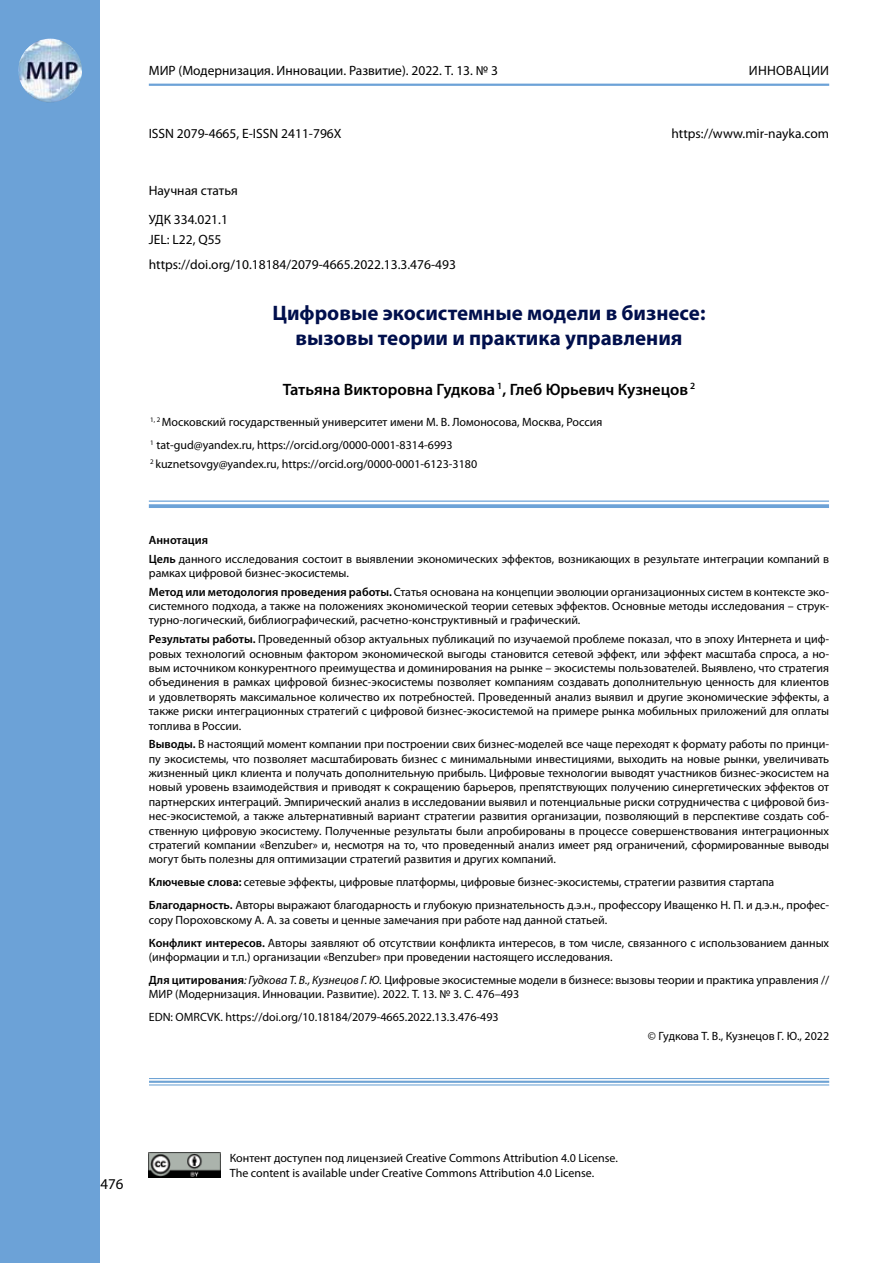
<style>
.page{position:relative;width:893px;height:1263px;background:#fff}
.page>*{position:absolute;margin:0;border:0;box-sizing:border-box;transform-origin:0 0}
.t1{font:700 21px/25.2px "Myriad Pro";color:#000f4c;text-align:center}
.t2{font:600 16.5px "Myriad Pro";color:#000}
.t3{font:15px "Myriad Pro";color:#000}
.t4{font:13.5px/29px "Myriad Pro";color:#000}
.t5{font:13.5px "Myriad Pro";letter-spacing:.02em;color:#000}
.t6{font:12px/14.4px "Myriad Pro";color:#000}
.s1{font-weight:600}
.s2{font-style:italic}
</style>
<div class="page">
<img style="left:149px;top:1152px;width:72px;height:26px">
<div style="left:0;top:0;width:99px;height:1263px;background:#6ca2d7"></div>
<img style="left:18px;top:39px;width:64px;height:63px;border-radius:32px">
<hr style="left:149px;top:84px;width:680px;height:2px;background:#6ca2d7">
<hr style="left:149px;top:500px;width:680px;height:2px;background:#6ca2d7">
<svg style="left:149px;top:504px;width:680px;height:4px;background:#75a8d9"></svg>
<hr style="left:149px;top:1078px;width:680px;height:1px;background:#6ea3d4">
<hr style="left:149px;top:1081px;width:680px;height:2px;background:#6ea3d4">
<hr style="left:149px;top:1084px;width:680px;height:1px;background:#6ea3d4">
<p class="t4" style="left:149px;top:56px;width:351px">МИР (Модернизация. Инновации. Развитие). 2022. Т. 13. № 3</p>
<p class="t5" style="left:749px;top:62px;width:82px">ИННОВАЦИИ</p>
<p class="t4" style="left:149px;top:118px;width:194px">ISSN 2079-4665, E-ISSN 2411-796X</p>
<p class="t4" style="left:671px;top:118px;width:159px">https://www.mir-nayka.com</p>
<p class="t4" style="left:149px;top:176px;width:90px">Научная статья<br>УДК 334.021.1</p>
<p class="t4" style="left:149px;top:227px;width:309px;line-height:24.8px">JEL: L22, Q55 https://doi.org/10.18184/2079-4665.2022.13.3.476-493</p>
<h1 class="t1" style="left:272px;top:299px;width:434px">Цифровые экосистемные модели в бизнесе: вызовы теории и практика управления</h1>
<h2 class="t2" style="left:283px;top:379px;width:414px">Татьяна Викторовна Гудкова <sup>1</sup>, Глеб Юрьевич Кузнецов <sup>2</sup></h2>
<p class="t6" style="left:150px;top:410px;width:454px;line-height:23px"><sup>1,</sup> <sup>2</sup> Московский государственный университет имени М. В. Ломоносова, Москва, Россия<br><sup>1</sup> tat-gud@yandex.ru, https://orcid.org/0000-0001-8314-6993</p>
<p class="t6" style="left:150px;top:456px;width:328px"><sup>2</sup> kuznetsovgy@yandex.ru, https://orcid.org/0000-0001-6123-3180</p>
<p class="t6" style="left:149px;top:530px;width:682px;line-height:18.6px"><span class="s1">Аннотация<br>Цель</span> данного исследования состоит в выявлении экономических эффектов, возникающих в результате интеграции компаний в</p>
<p class="t6" style="left:149px;top:563px;width:682px;line-height:18.6px">рамках цифровой бизнес-экосистемы.<br><span class="s1">Метод или методология проведения работы.</span> Статья основана на концепции эволюции организационных систем в контексте эко-</p>
<p class="t6" style="left:149px;top:599px;width:682px">системного подхода, а также на положениях экономической теории сетевых эффектов. Основные методы исследования – струк&shy;турно-логический, библиографический, расчетно-конструктивный и графический.</p>
<p class="t6" style="left:149px;top:632px;width:682px;text-align:justify"><span class="s1">Результаты работы.</span> Проведенный обзор актуальных публикаций по изучаемой проблеме показал, что в эпоху Интернета и циф&shy;ровых технологий основным фактором экономической выгоды становится сетевой эффект, или эффект масштаба спроса, а но&shy;вым источником конкурентного преимущества и доминирования на рынке – экосистемы пользователей. Выявлено, что стратегия объединения в рамках цифровой бизнес-экосистемы позволяет компаниям создавать дополнительную ценность для клиентов и удовлетворять максимальное количество их потребностей. Проведенный анализ выявил и другие экономические эффекты, а также риски интеграционных стратегий с цифровой бизнес-экосистемой на примере рынка мобильных приложений для оплаты топлива в России.</p>
<p class="t6" style="left:149px;top:737px;width:682px;text-align:justify"><span class="s1">Выводы.</span> В настоящий момент компании при построении свих бизнес-моделей все чаще переходят к формату работы по принци&shy;пу экосистемы, что позволяет масштабировать бизнес с минимальными инвестициями, выходить на новые рынки, увеличивать жизненный цикл клиента и получать дополнительную прибыль. Цифровые технологии выводят участников бизнес-экосистем на новый уровень взаимодействия и приводят к сокращению барьеров, препятствующих получению синергетических эффектов от партнерских интеграций. Эмпирический анализ в исследовании выявил и потенциальные риски сотрудничества с цифровой биз&shy;нес-экосистемой, а также альтернативный вариант стратегии развития организации, позволяющий в перспективе создать соб&shy;ственную цифровую экосистему. Полученные результаты были апробированы в процессе совершенствования интеграционных стратегий компании «Benzuber» и, несмотря на то, что проведенный анализ имеет ряд ограничений, сформированные выводы могут быть полезны для оптимизации стратегий развития и других компаний.</p>
<p class="t6" style="left:149px;top:870px;width:682px;line-height:23px"><span class="s1">Ключевые слова:</span> сетевые эффекты, цифровые платформы, цифровые бизнес-экосистемы, стратегии развития стартапа<br><span class="s1">Благодарность.</span> Авторы выражают благодарность и глубокую признательность д.э.н., профессору Иващенко Н. П. и д.э.н., профес-</p>
<p class="t6" style="left:149px;top:908px;width:682px;line-height:23px">сору Пороховскому А. А. за советы и ценные замечания при работе над данной статьей.<br><span class="s1">Конфликт интересов.</span> Авторы заявляют об отсутствии конфликта интересов, в том числе, связанного с использованием данных</p>
<p class="t6" style="left:149px;top:945px;width:682px;line-height:23px">(информации и т.п.) организации «Benzuber» при проведении настоящего исследования.<br><span class="s1">Для цитирования</span><span class="s2">: Гудкова Т. В., Кузнецов Г. Ю.</span> Цифровые экосистемные модели в бизнесе: вызовы теории и практика управления //</p>
<p class="t6" style="left:149px;top:982px;width:372px;line-height:23px">МИР (Модернизация. Инновации. Развитие). 2022. Т. 13. № 3. С. 476–493<br>EDN: OMRCVK. https://doi.org/10.18184/2079-4665.2022.13.3.476-493</p>
<p class="t6" style="left:648px;top:1028px;width:183px">© Гудкова Т. В., Кузнецов Г. Ю., 2022</p>
<p class="t3" style="left:101px;top:1175px;width:25px">476</p>
<p class="t6" style="left:230px;top:1150px;width:390px;line-height:15px">Контент доступен под лицензией Creative Commons Attribution 4.0 License.<br>The content is available under Creative Commons Attribution 4.0 License.</p>
</div>
